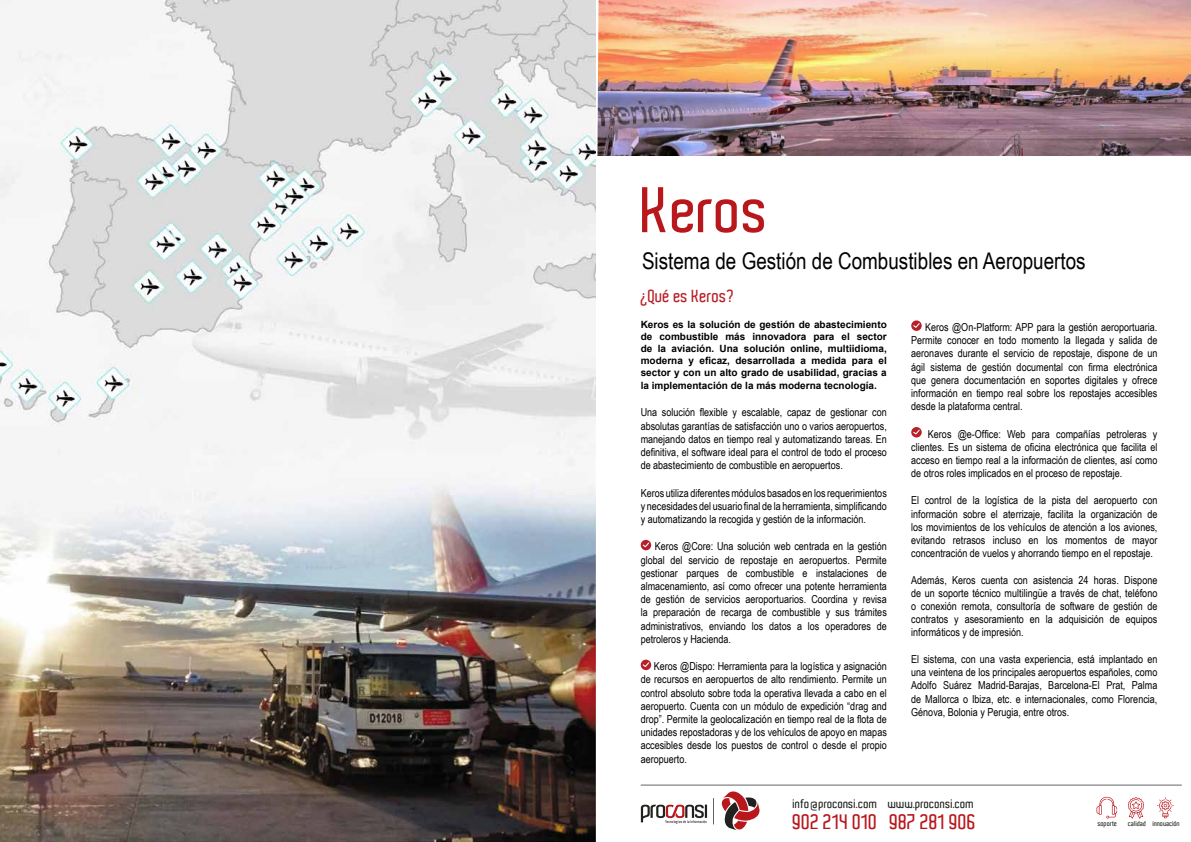
<style>
.page{position:relative;width:1191px;height:842px;background:#fff}
.page>*{position:absolute;margin:0;border:0;box-sizing:border-box;transform-origin:0 0}
.t1{font:600 62px "Aldo";color:#b8171c}
.t2{font:23px "Arial Narrow";color:#000}
.t3{font:600 20.3px "Aldo";color:#b8171c}
.t4{font:600 17px "Aldo";color:#b82029}
.t5{font:600 12px "Aldo";color:#21211f}
.t6{font:11px/13.2px "Arial Narrow";color:#000;text-align:justify}
.t7{font:700 10px/12px "Arial";color:#000;text-align:justify}
.t8{font:600 7px "Aldo";color:#21211f}
.t9{font:600 3.9px "Aldo";color:#211f1f}
</style>
<div class="page">
<img style="left:0;top:0;width:595px;height:842px">
<div style="left:640px;top:540px;width:11px;height:10px;background:#b82029;border-radius:50%"></div>
<svg style="left:641px;top:541px;width:9px;height:7px"></svg>
<div style="left:640px;top:660px;width:11px;height:10px;background:#b82029;border-radius:50%"></div>
<svg style="left:641px;top:661px;width:9px;height:7px"></svg>
<svg style="left:641px;top:805px;width:66px;height:17px"></svg>
<svg style="left:713px;top:798px;width:1px;height:26px"></svg>
<svg style="left:721px;top:791px;width:39px;height:39px"></svg>
<hr style="left:640px;top:785px;width:541px;height:1px;background:#636466">
<svg style="left:1157px;top:797px;width:16px;height:21px"></svg>
<svg style="left:1127px;top:797px;width:17px;height:22px"></svg>
<svg style="left:1096px;top:797px;width:21px;height:22px"></svg>
<img style="left:597px;top:0;width:594px;height:156px">
<svg style="left:911px;top:320px;width:10px;height:11px"></svg>
<svg style="left:912px;top:322px;width:8px;height:7px"></svg>
<svg style="left:911px;top:427px;width:10px;height:10px"></svg>
<svg style="left:912px;top:429px;width:8px;height:6px"></svg>
<h1 class="t1" style="left:642px;top:175px;width:129px">Keros</h1>
<h2 class="t2" style="left:642px;top:244px;width:445px">Sistema de Gestión de Combustibles en Aeropuertos</h2>
<h3 class="t4" style="left:640px;top:287px;width:95px">¿Qué es Keros?</h3>
<p class="t7" style="left:640px;top:319px;width:248px">Keros es la solución de gestión de abastecimiento de combustible más innovadora para el sector de la aviación. Una solución online, multiidioma, moderna y eficaz, desarrollada a medida para el sector y con un alto grado de usabilidad, gracias a</p>
<p class="t7" style="left:640px;top:380px;width:238px">la implementación de la más moderna tecnología.</p>
<p class="t6" style="left:640px;top:405px;width:248px">Una solución flexible y escalable, capaz de gestionar con absolutas garantías de satisfacción uno o varios aeropuertos, manejando datos en tiempo real y automatizando tareas. En definitiva, el software ideal para el control de todo el proceso de abastecimiento de combustible en aeropuertos.</p>
<p class="t6" style="left:640px;top:486px;width:248px">Keros utiliza diferentes módulos basados en los requerimientos y necesidades del usuario final de la herramienta, simplificando y automatizando la recogida y gestión de la información.</p>
<p class="t6" style="left:640px;top:539px;width:248px;text-indent:14px">Keros @Core: Una solución web centrada en la gestión global del servicio de repostaje en aeropuertos. Permite gestionar parques de combustible e instalaciones de almacenamiento, así como ofrecer una potente herramienta de gestión de servicios aeroportuarios. Coordina y revisa la preparación de recarga de combustible y sus trámites administrativos, enviando los datos a los operadores de petroleros y Hacienda.</p>
<p class="t6" style="left:640px;top:659px;width:248px;text-indent:13px">Keros @Dispo: Herramienta para la logística y asignación de recursos en aeropuertos de alto rendimiento. Permite un control absoluto sobre toda la operativa llevada a cabo en el aeropuerto. Cuenta con un módulo de expedición “drag and drop”. Permite la geolocalización en tiempo real de la flota de unidades repostadoras y de los vehículos de apoyo en mapas accesibles desde los puestos de control o desde el propio aeropuerto.</p>
<p class="t6" style="left:911px;top:320px;width:248px;text-indent:14px">Keros @On-Platform: APP para la gestión aeroportuaria.<br>Permite conocer en todo momento la llegada y salida de aeronaves durante el servicio de repostaje, dispone de un ágil sistema de gestión documental con firma electrónica que genera documentación en soportes digitales y ofrece información en tiempo real sobre los repostajes accesibles desde la plataforma central.</p>
<p class="t6" style="left:911px;top:427px;width:248px;text-indent:17px">Keros @e-Office: Web para compañías petroleras y clientes. Es un sistema de oficina electrónica que facilita el acceso en tiempo real a la información de clientes, así como de otros roles implicados en el proceso de repostaje.</p>
<p class="t6" style="left:911px;top:494px;width:248px">El control de la logística de la pista del aeropuerto con información sobre el aterrizaje, facilita la organización de los movimientos de los vehículos de atención a los aviones, evitando retrasos incluso en los momentos de mayor concentración de vuelos y ahorrando tiempo en el repostaje.</p>
<p class="t6" style="left:911px;top:573px;width:248px">Además, Keros cuenta con asistencia 24 horas. Dispone de un soporte técnico multilingüe a través de chat, teléfono o conexión remota, consultoría de software de gestión de contratos y asesoramiento en la adquisición de equipos informáticos y de impresión.</p>
<p class="t6" style="left:911px;top:652px;width:248px">El sistema, con una vasta experiencia, está implantado en una veintena de los principales aeropuertos españoles, como Adolfo Suárez Madrid-Barajas, Barcelona-El Prat, Palma de Mallorca o Ibiza, etc. e internacionales, como Florencia, Génova, Bolonia y Perugia, entre otros.</p>
<p class="t9" style="left:665px;top:819px;width:43px">Tecnologías de la Información</p>
<p class="t5" style="left:793px;top:797px;width:86px">info@proconsi.com</p>
<h3 class="t3" style="left:793px;top:810px;width:185px">902 214 010 987 281 906</h3>
<p class="t5" style="left:888px;top:797px;width:87px">www.proconsi.com</p>
<p class="t8" style="left:1097px;top:820px;width:21px">soporte</p>
<p class="t8" style="left:1128px;top:820px;width:53px">calidad innovación</p>
</div>
